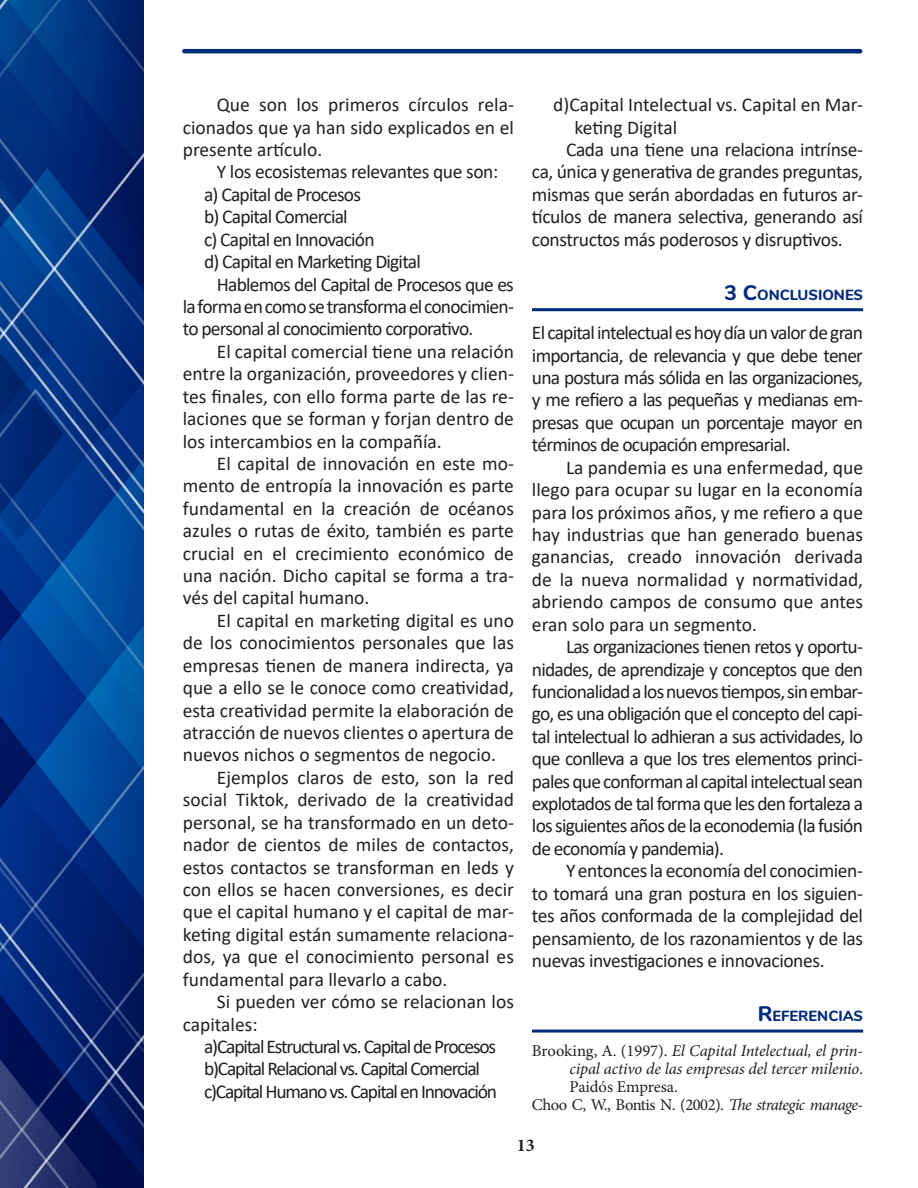
<style>
.page{position:relative;width:918px;height:1188px;background:#fff}
.page>*{position:absolute;margin:0;border:0;box-sizing:border-box;transform-origin:0 0}
.t1{font:19.5px/22.4px "Calibri";letter-spacing:-.02em;color:#231f20;text-align:justify}
.t2{font:19.5px "Calibri";letter-spacing:-.06em;color:#231f20}
.t3{font:19.5px/22.5px "Calibri";color:#231f20}
.t4{font:19.5px "Calibri";letter-spacing:-.04em;color:#231f20}
.t5{font:700 18px "Minion Pro";color:#231f20}
.Referencias_texto{font:italic 16.5px/18px "Minion Pro";letter-spacing:-.005em;color:#231f20;text-align:justify}
.Referencias_texto-2{font:16.5px "Minion Pro";letter-spacing:-.03em;color:#231f20}
.Nivel-1{font:800 14.7px "Nunito";color:#002b7a}
.s1{font-size:21px}
.s2{font-style:normal}
.s3{font-style:italic}
</style>
<div class="page">
<img style="left:0;top:0;width:143px;height:1188px">
<hr style="left:182px;top:49px;width:680px;height:4px;background:#002b7a;border-radius:2px">
<hr style="left:532px;top:308px;width:331px;height:3px;background:#002b7a">
<hr style="left:532px;top:1030px;width:331px;height:3px;background:#002b7a">
<p class="t1" style="left:183px;top:93px;width:333px;text-indent:34px">Que son los primeros círculos rela&shy;cionados que ya han sido explicados en el presente artículo.</p>
<p class="t1" style="left:217px;top:160px;width:283px">Y los ecosistemas relevantes que son:</p>
<p class="t4" style="left:204px;top:181px;width:158px">a) Capital de Procesos</p>
<p class="t4" style="left:204px;top:203px;width:145px">b) Capital Comercial</p>
<p class="t4" style="left:204px;top:226px;width:172px">c) Capital en Innovación</p>
<p class="t4" style="left:204px;top:248px;width:218px">d) Capital en Marketing Digital</p>
<p class="t1" style="left:183px;top:272px;width:333px;text-indent:34px">Hablemos del Capital de Procesos que es la forma en como se transforma el conocimien&shy;to personal al conocimiento corporativo.</p>
<p class="t1" style="left:183px;top:340px;width:333px;text-indent:34px">El capital comercial tiene una relación entre la organización, proveedores y clien&shy;tes finales, con ello forma parte de las re&shy;laciones que se forman y forjan dentro de los intercambios en la compañía.</p>
<p class="t1" style="left:183px;top:452px;width:333px;text-indent:34px">El capital de innovación en este mo&shy;mento de entropía la innovación es parte fundamental en la creación de océanos azules o rutas de éxito, también es parte crucial en el crecimiento económico de una nación. Dicho capital se forma a tra&shy;vés del capital humano.</p>
<p class="t1" style="left:183px;top:609px;width:333px;text-indent:34px">El capital en marketing digital es uno de los conocimientos personales que las empresas tienen de manera indirecta, ya que a ello se le conoce como creatividad, esta creatividad permite la elaboración de atracción de nuevos clientes o apertura de nuevos nichos o segmentos de negocio.</p>
<p class="t1" style="left:183px;top:766px;width:333px;text-indent:34px">Ejemplos claros de esto, son la red social Tiktok, derivado de la creatividad personal, se ha transformado en un deto&shy;nador de cientos de miles de contactos, estos contactos se transforman en leds y con ellos se hacen conversiones, es decir que el capital humano y el capital de mar&shy;keting digital están sumamente relaciona&shy;dos, ya que el conocimiento personal es fundamental para llevarlo a cabo.</p>
<p class="t3" style="left:183px;top:990px;width:333px;text-indent:34px">Si pueden ver cómo se relacionan los capitales:</p>
<p class="t2" style="left:204px;top:1033px;width:294px">a)Capital Estructural vs. Capital de Procesos</p>
<p class="t2" style="left:204px;top:1055px;width:278px">b)Capital Relacional vs. Capital Comercial</p>
<p class="t2" style="left:204px;top:1078px;width:295px">c)Capital Humano vs. Capital en Innovación</p>
<p class="t3" style="left:575px;top:93px;width:290px;text-indent:-21px">d)Capital Intelectual vs. Capital en Mar&shy;keting Digital</p>
<p class="t1" style="left:532px;top:138px;width:333px;text-indent:34px">Cada una tiene una relaciona intrínse&shy;ca, única y generativa de grandes preguntas, mismas que serán abordadas en futuros ar&shy;tículos de manera selectiva, generando así constructos más poderosos y disruptivos.</p>
<p class="Nivel-1" style="left:724px;top:284px;width:140px"><span class="s1">3 C</span>ONCLUSIONES</p>
<p class="t1" style="left:532px;top:321px;width:333px">El capital intelectual es hoy día un valor de gran importancia, de relevancia y que debe tener una postura más sólida en las organizaciones, y me refiero a las pequeñas y medianas em&shy;presas que ocupan un porcentaje mayor en términos de ocupación empresarial.</p>
<p class="t1" style="left:532px;top:456px;width:333px;text-indent:34px">La pandemia es una enfermedad, que llego para ocupar su lugar en la economía para los próximos años, y me refiero a que hay industrias que han generado buenas ganancias, creado innovación derivada de la nueva normalidad y normatividad, abriendo campos de consumo que antes eran solo para un segmento.</p>
<p class="t1" style="left:532px;top:635px;width:333px;text-indent:34px">Las organizaciones tienen retos y oportu&shy;nidades, de aprendizaje y conceptos que den funcionalidad a los nuevos tiempos, sin embar&shy;go, es una obligación que el concepto del capi&shy;tal intelectual lo adhieran a sus actividades, lo que conlleva a que los tres elementos princi&shy;pales que conforman al capital intelectual sean explotados de tal forma que les den fortaleza a los siguientes años de la econodemia (la fusión de economía y pandemia).</p>
<p class="t1" style="left:532px;top:859px;width:333px;text-indent:34px">Y entonces la economía del conocimien&shy;to tomará una gran postura en los siguien&shy;tes años conformada de la complejidad del pensamiento, de los razonamientos y de las nuevas investigaciones e innovaciones.</p>
<p class="Nivel-1" style="left:758px;top:1005px;width:107px"><span class="s1">R</span>EFERENCIAS</p>
<p class="Referencias_texto" style="left:569px;top:1042px;width:295px;text-indent:-37px"><span class="s2">Brooking, A. (1997).</span> El Capital Intelectual, el prin&shy;cipal activo de las empresas del tercer milenio<span class="s2">.<br>Paidós Empresa.</span></p>
<p class="Referencias_texto-2" style="left:532px;top:1094px;width:333px">Choo C, W., Bontis N. (2002). <span class="s3">The strategic manage-</span></p>
<p class="t5" style="left:517px;top:1133px;width:19px">13</p>
</div>
